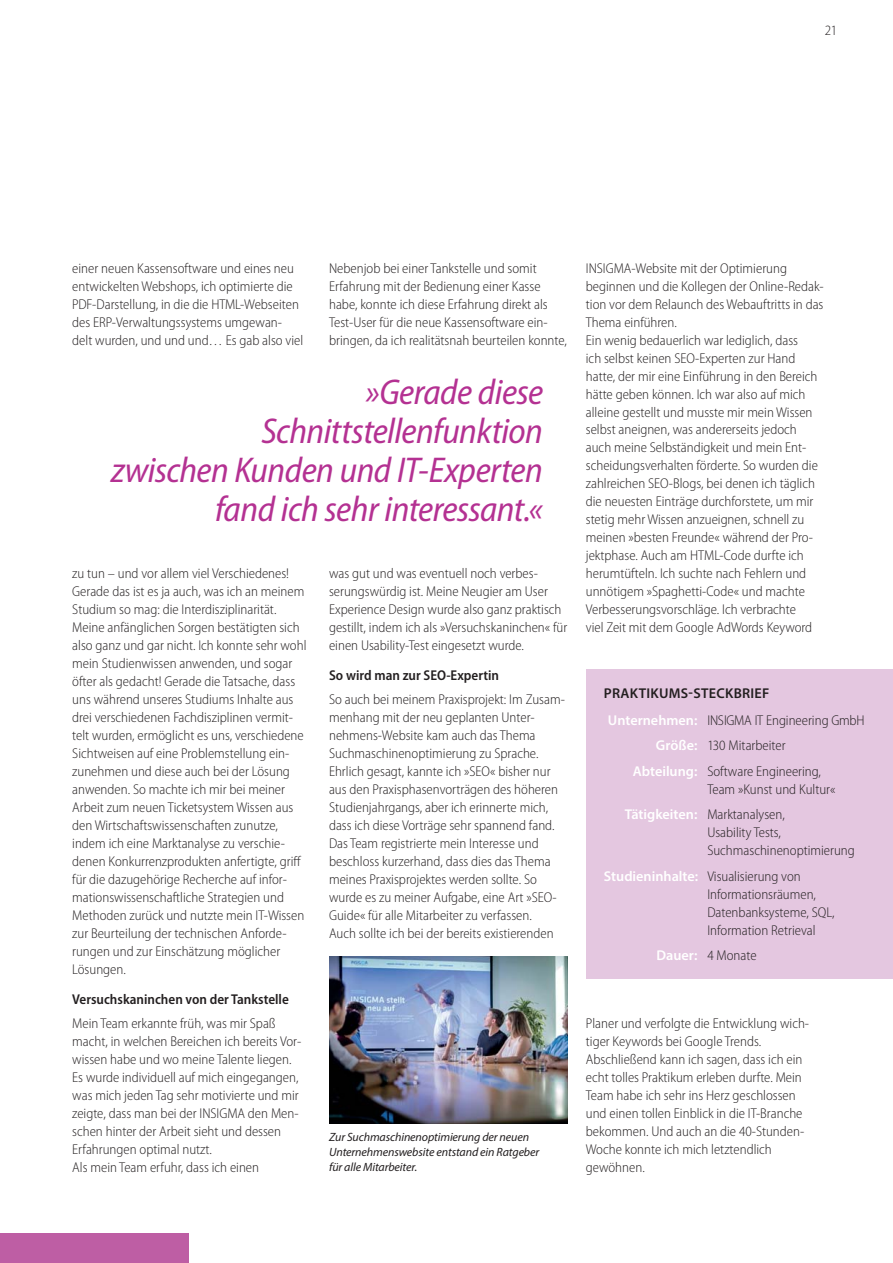
<style>
.page{position:relative;width:893px;height:1263px;background:#fff}
.page>*{position:absolute;margin:0;border:0;box-sizing:border-box;transform-origin:0 0}
.t1{font:italic semi-condensed 36px/39px "Myriad Pro";letter-spacing:-.015em;color:#b43192;text-align:right}
.t2{font:300 semi-condensed 14.25px/18px "Myriad Pro";color:#231f20}
.t3{font:600 semi-condensed 14.25px "Myriad Pro";color:#231f20}
.t4{font:italic 12px/15px "Myriad Pro";letter-spacing:-.01em;color:#231f20}
.s1{font-weight:600;font-stretch:normal}
.s2{font-weight:600;font-stretch:normal;color:#fff}
</style>
<div class="page">
<div style="left:586px;top:669px;width:307px;height:309px;background:#e4c7e0"></div>
<img style="left:329px;top:957px;width:239px;height:167px">
<div style="left:0;top:1233px;width:189px;height:30px;background:#be5ea4"></div>
<p class="t2" style="left:825px;top:22px;width:14px">21</p>
<p class="t2" style="left:72px;top:260px;width:232px">einer neuen Kassensoftware und eines neu entwickelten Webshops, ich optimierte die PDF-Darstellung, in die die HTML-Webseiten des ERP-Verwaltungssystems umgewan&shy;delt wurden, und und und… Es gab also viel</p>
<p class="t2" style="left:329px;top:260px;width:239px">Nebenjob bei einer Tankstelle und somit Erfahrung mit der Bedienung einer Kasse habe, konnte ich diese Erfahrung direkt als Test-User für die neue Kassensoftware ein&shy;bringen, da ich realitätsnah beurteilen konnte,</p>
<h1 class="t1" style="left:111px;top:375px;width:433px">»Gerade diese<br>Schnittstellenfunktion<br>zwischen Kunden und IT-Experten fand ich sehr interessant.«</h1>
<p class="t2" style="left:72px;top:566px;width:236px">zu tun – und vor allem viel Verschiedenes!<br>Gerade das ist es ja auch, was ich an meinem Studium so mag: die Interdisziplinarität.<br>Meine anfänglichen Sorgen bestätigten sich also ganz und gar nicht. Ich konnte sehr wohl mein Studienwissen anwenden, und sogar öfter als gedacht! Gerade die Tatsache, dass uns während unseres Studiums Inhalte aus drei verschiedenen Fachdisziplinen vermit&shy;telt wurden, ermöglicht es uns, verschiedene Sichtweisen auf eine Problemstellung ein&shy;zunehmen und diese auch bei der Lösung anwenden. So machte ich mir bei meiner Arbeit zum neuen Ticketsystem Wissen aus den Wirtschaftswissenschaften zunutze, indem ich eine Marktanalyse zu verschie&shy;denen Konkurrenzprodukten anfertigte, griff für die dazugehörige Recherche auf infor&shy;mationswissenschaftliche Strategien und Methoden zurück und nutzte mein IT-Wissen zur Beurteilung der technischen Anforde&shy;rungen und zur Einschätzung möglicher Lösungen.</p>
<p class="t3" style="left:72px;top:994px;width:218px">Versuchskaninchen von der Tankstelle</p>
<p class="t2" style="left:72px;top:1015px;width:230px">Mein Team erkannte früh, was mir Spaß macht, in welchen Bereichen ich bereits Vor&shy;wissen habe und wo meine Talente liegen.<br>Es wurde individuell auf mich eingegangen, was mich jeden Tag sehr motivierte und mir zeigte, dass man bei der INSIGMA den Men&shy;schen hinter der Arbeit sieht und dessen Erfahrungen optimal nutzt.<br>Als mein Team erfuhr, dass ich einen</p>
<p class="t2" style="left:329px;top:566px;width:240px">was gut und was eventuell noch verbes&shy;serungswürdig ist. Meine Neugier am User Experience Design wurde also ganz praktisch gestillt, indem ich als »Versuchskaninchen« für einen Usability-Test eingesetzt wurde.</p>
<p class="t3" style="left:329px;top:670px;width:171px">So wird man zur SEO-Expertin</p>
<p class="t2" style="left:329px;top:692px;width:237px">So auch bei meinem Praxisprojekt: Im Zusam&shy;menhang mit der neu geplanten Unter&shy;nehmens-Website kam auch das Thema Suchmaschinenoptimierung zu Sprache.<br>Ehrlich gesagt, kannte ich »SEO« bisher nur aus den Praxisphasenvorträgen des höheren Studienjahrgangs, aber ich erinnerte mich, dass ich diese Vorträge sehr spannend fand.<br>Das Team registrierte mein Interesse und beschloss kurzerhand, dass dies das Thema meines Praxisprojektes werden sollte. So wurde es zu meiner Aufgabe, eine Art »SEO-Guide« für alle Mitarbeiter zu verfassen.<br>Auch sollte ich bei der bereits existierenden</p>
<p class="t4" style="left:329px;top:1130px;width:212px">Zur Suchmaschinenoptimierung der neuen<br>Unternehmenswebsite entstand ein Ratgeber für alle Mitarbeiter.</p>
<p class="t2" style="left:586px;top:260px;width:239px">INSIGMA-Website mit der Optimierung beginnen und die Kollegen der Online-Redak&shy;tion vor dem Relaunch des Webauftritts in das Thema einführen.<br>Ein wenig bedauerlich war lediglich, dass<br>ich selbst keinen SEO-Experten zur Hand hatte, der mir eine Einführung in den Bereich hätte geben können. Ich war also auf mich alleine gestellt und musste mir mein Wissen selbst aneignen, was andererseits jedoch auch meine Selbständigkeit und mein Ent&shy;scheidungsverhalten förderte. So wurden die zahlreichen SEO-Blogs, bei denen ich täglich die neuesten Einträge durchforstete, um mir stetig mehr Wissen anzueignen, schnell zu meinen »besten Freunde« während der Pro&shy;jektphase. Auch am HTML-Code durfte ich herumtüfteln. Ich suchte nach Fehlern und unnötigem »Spaghetti-Code« und machte Verbesserungsvorschläge. Ich verbrachte<br>viel Zeit mit dem Google AdWords Keyword</p>
<p class="t2" style="left:604px;top:680px;width:262px;line-height:27px"><span class="s1">PRAKTIKUMS-STECKBRIEF<br></span><span class="s2">Unternehmen:</span> INSIGMA IT Engineering GmbH</p>
<p class="t2" style="left:633px;top:734px;width:190px;line-height:25.5px;text-indent:23px"><span class="s2">Größe:</span> 130 Mitarbeiter<br><span class="s2">Abteilung:</span> Software Engineering,</p>
<p class="t2" style="left:625px;top:777px;width:212px;line-height:25.5px;text-indent:82px">Team »Kunst und Kultur«<br><span class="s2">Tätigkeiten:</span> Marktanalysen,</p>
<p class="t2" style="left:707px;top:824px;width:149px">Usability Tests,<br>Suchmaschinenoptimierung</p>
<p class="t2" style="left:707px;top:868px;width:129px;text-indent:-103px"><span class="s2">Studieninhalte:</span> Visualisierung von<br>Informationsräumen,<br>Datenbanksysteme, SQL,<br>Information Retrieval</p>
<p class="t2" style="left:656px;top:947px;width:102px"><span class="s2">Dauer:</span> 4 Monate</p>
<p class="t2" style="left:586px;top:1015px;width:225px">Planer und verfolgte die Entwicklung wich&shy;tiger Keywords bei Google Trends.<br>Abschließend kann ich sagen, dass ich ein echt tolles Praktikum erleben durfte. Mein Team habe ich sehr ins Herz geschlossen und einen tollen Einblick in die IT-Branche bekommen. Und auch an die 40-Stunden-Woche konnte ich mich letztendlich gewöhnen.</p>
</div>
